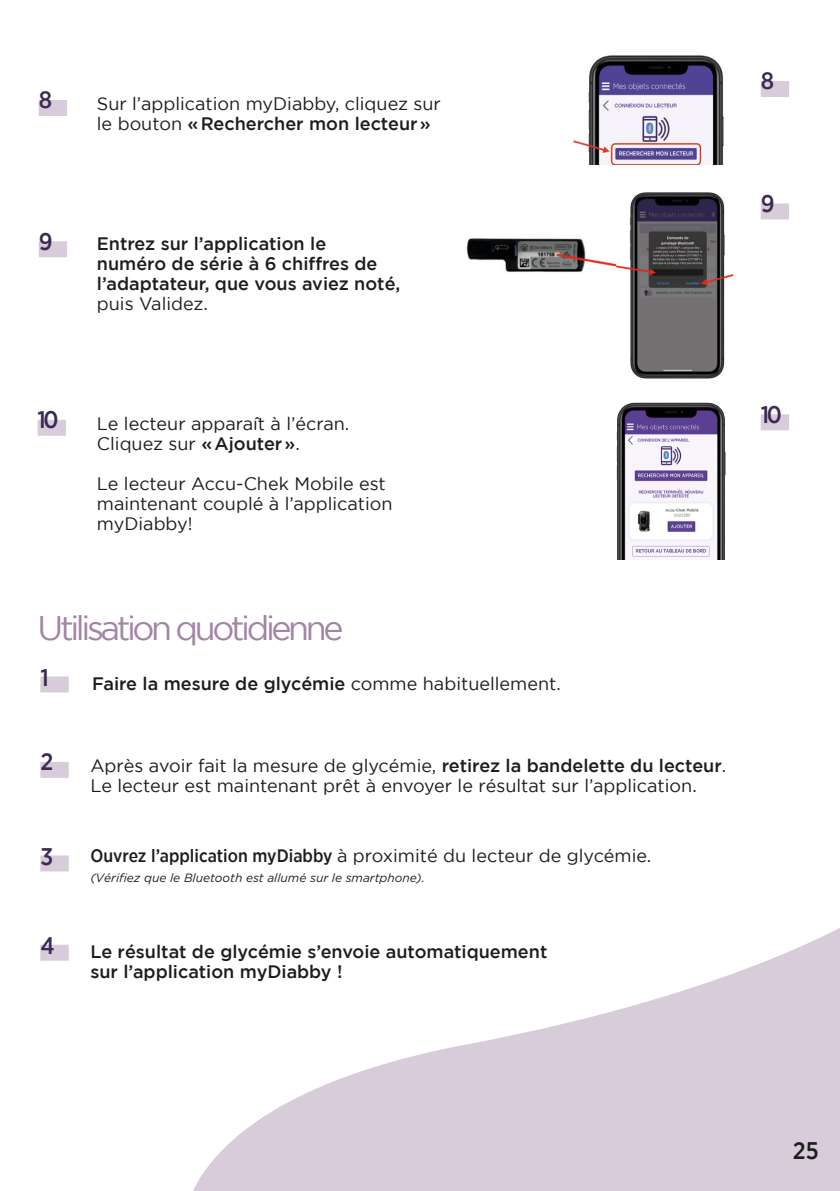
<style>
.page{position:relative;width:840px;height:1191px;background:#fff}
.page>*{position:absolute;margin:0;border:0;box-sizing:border-box;transform-origin:0 0}
.t1{font:34px "Gotham";letter-spacing:-.1em;color:#a384a7}
.t2{font:500 24px "Gotham Narrow";color:#3d2a53}
.t3{font:500 24px "Gotham Narrow";color:#1d1d1b}
.t4{font:18px/20px "Gotham";color:#1d1d1b}
.t5{font:500 18px/20px "Gotham";color:#1d1d1b}
.t6{font:italic 12px "Gotham";color:#1d1d1b}
.s1{font-weight:500}
.s2{font-weight:400}
.s3{font-family:"Gotham Narrow";font-weight:500}
</style>
<div class="page">
<img style="left:573px;top:55px;width:151px;height:110px">
<svg style="left:193px;top:928px;width:646px;height:263px;fill:#d8cbda"></svg>
<div style="left:40px;top:855px;width:29px;height:16px;background:#d9ccda"></div>
<div style="left:40px;top:762px;width:29px;height:16px;background:#d9ccda"></div>
<div style="left:40px;top:676px;width:29px;height:16px;background:#d9ccda"></div>
<div style="left:40px;top:944px;width:29px;height:16px;background:#d9ccda"></div>
<div style="left:39px;top:241px;width:28px;height:16px;background:#d9ccda"></div>
<div style="left:760px;top:203px;width:28px;height:16px;background:#d9ccda"></div>
<div style="left:38px;top:420px;width:28px;height:16px;background:#d9ccda"></div>
<div style="left:760px;top:414px;width:28px;height:16px;background:#d9ccda"></div>
<div style="left:39px;top:100px;width:28px;height:16px;background:#d9ccda"></div>
<div style="left:760px;top:81px;width:28px;height:16px;background:#d9ccda"></div>
<img style="left:616px;top:402px;width:110px;height:157px">
<img style="left:466px;top:238px;width:150px;height:34px">
<img style="left:616px;top:192px;width:118px;height:187px">
<p class="t2" style="left:39px;top:85px;width:15px">8</p>
<p class="t2" style="left:39px;top:226px;width:15px">9</p>
<p class="t4" style="left:97px;top:94px;width:345px">Sur l’application myDiabby, cliquez sur le bouton <span class="s1">«Rechercher mon lecteur»</span></p>
<p class="t5" style="left:97px;top:233px;width:305px">Entrez sur l’application le<br>numéro de série à 6 chiffres de l’adaptateur, que vous aviez noté, <span class="s2">puis Validez.</span></p>
<p class="t2" style="left:760px;top:66px;width:15px">8</p>
<p class="t2" style="left:760px;top:188px;width:15px">9</p>
<p class="t2" style="left:38px;top:404px;width:23px">10</p>
<p class="t2" style="left:760px;top:399px;width:23px">10</p>
<p class="t4" style="left:97px;top:414px;width:254px">Le lecteur apparaît à l’écran.</p>
<p class="t4" style="left:97px;top:434px;width:204px">Cliquez sur <span class="s1">«Ajouter»</span>.</p>
<p class="t4" style="left:97px;top:474px;width:297px">Le lecteur Accu-Chek Mobile est maintenant couplé à l’application myDiabby!</p>
<p class="t1" style="left:38px;top:608px;width:307px">Utilisation quotidienne</p>
<p class="t2" style="left:40px;top:662px;width:10px">1</p>
<p class="t5" style="left:92px;top:673px;width:470px">Faire la mesure de glycémie <span class="s2">comme habituellement.</span></p>
<p class="t2" style="left:40px;top:746px;width:14px">2</p>
<p class="t4" style="left:90px;top:755px;width:637px">Après avoir fait la mesure de glycémie, <span class="s1">retirez la bandelette du lecteur</span>.<br>Le lecteur est maintenant prêt à envoyer le résultat sur l’application.</p>
<p class="t2" style="left:40px;top:841px;width:14px">3</p>
<p class="t4" style="left:90px;top:845px;width:562px"><span class="s3">Ouvrez l’application myDiabby</span> à proximité du lecteur de glycémie.</p>
<p class="t6" style="left:90px;top:871px;width:336px">(Vérifiez que le Bluetooth est allumé sur le smartphone).</p>
<p class="t2" style="left:40px;top:930px;width:16px">4</p>
<p class="t5" style="left:90px;top:941px;width:458px">Le résultat de glycémie s’envoie automatiquement sur l’application myDiabby !</p>
<h2 class="t3" style="left:792px;top:1135px;width:27px">25</h2>
</div>
